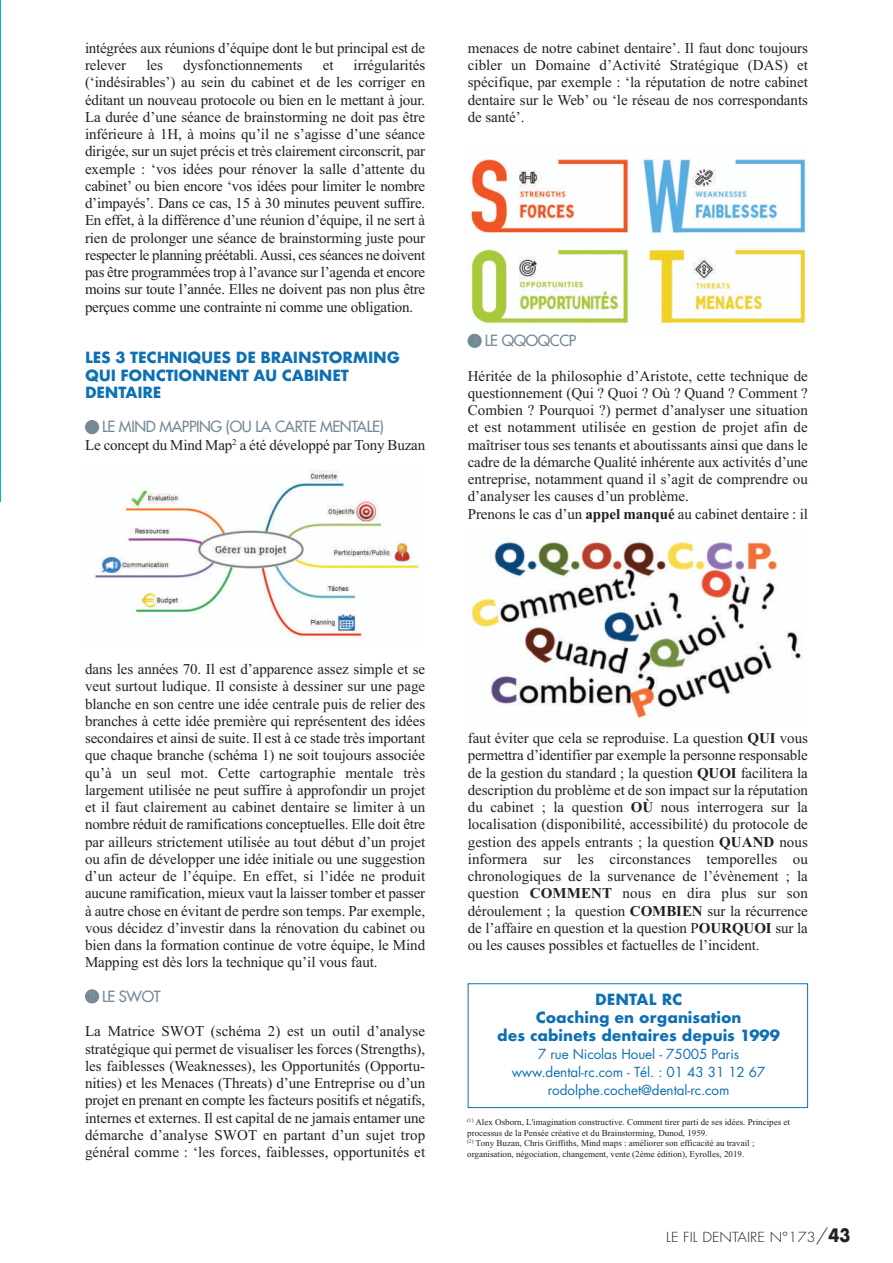
<style>
.page{position:relative;width:893px;height:1263px;background:#fff}
.page>*{position:absolute;margin:0;border:0;box-sizing:border-box;transform-origin:0 0}
.t1{font:15px/17.2px "Times New Roman";letter-spacing:-.005em;color:#231f20;text-align:justify}
.t2{font:700 15px/17.2px "Futura";letter-spacing:-.005em;color:#0d70b5}
.t3{font:15px "Futura";letter-spacing:-.025em;color:#738a95}
.t4{font:13.5px/18px "Futura";letter-spacing:-.005em;color:#0d70b5;text-align:center}
.t5{font:300 13.5px "Futura";color:#231f20;scale:1.1 1}
.t6{font:9px/10.5px "Times New Roman";color:#231f20}
.s1{font-family:"European Pi One";font-size:13.5px}
.s2{font-weight:700}
.s3{font-size:18px}
.s4{font-weight:700;font-size:18px}
</style>
<div class="page">
<img style="left:0;top:0;width:1px;height:502px">
<div style="left:468px;top:983px;width:340px;height:125px;border:1px solid #0d70b5"></div>
<img style="left:95px;top:470px;width:324px;height:168px">
<img style="left:470px;top:158px;width:336px;height:167px">
<img style="left:471px;top:541px;width:331px;height:178px">
<p class="t1" style="left:85px;top:39px;width:342px">intégrées aux réunions d’équipe dont le but principal est de relever</p>
<p class="t1" style="left:85px;top:56px;width:342px;text-indent:269px">irrégularités (‘indésirables’) au sein du cabinet et de les corriger en éditant un nouveau protocole ou bien en le mettant à jour.<br>La durée d’une séance de brainstorming ne doit pas être inférieure à 1H, à moins qu’il ne s’agisse d’une séance dirigée, sur un sujet précis et très clairement circonscrit, par exemple : ‘vos idées pour rénover la salle d’attente du cabinet’ ou bien encore ‘vos idées pour limiter le nombre d’impayés’. dans ce cas, 15 à 30 minutes peuvent suffire.<br>En effet, à la différence d’une réunion d’équipe, il ne sert à rien de prolonger une séance de brainstorming juste pour respecter le planning préétabli.aussi, ces séances ne doivent pas être programmées trop à l’avance sur l’agenda et encore moins sur toute l’année. Elles ne doivent pas non plus être perçues comme une contrainte ni comme une obligation.</p>
<p class="t2" style="left:85px;top:349px;width:316px">LES 3 TECHNIQUES DE BRAINSTORMING<br>QUI FONCTIONNENT AU CABINET<br>DENTAIRE</p>
<p class="t3" style="left:102px;top:419px;width:283px">LE MIND MAPPING (OU LA CARTE MENTALE)</p>
<p class="t1" style="left:85px;top:436px;width:342px">Le concept du Mind Map<sup>2</sup> a été développé par tony Buzan</p>
<p class="t1" style="left:146px;top:56px;width:18px">les</p>
<p class="t1" style="left:183px;top:56px;width:121px">dysfonctionnements</p>
<p class="t1" style="left:323px;top:56px;width:12px">et</p>
<p class="t1" style="left:468px;top:39px;width:342px">menaces de notre cabinet dentaire’. Il faut donc toujours cibler un domaine d’activité Stratégique (daS) et spécifique, par exemple : ‘la réputation de notre cabinet dentaire sur le Web’ ou ‘le réseau de nos correspondants de santé’.</p>
<p class="t3" style="left:468px;top:333px;width:110px"><span class="s1">-</span> LE QQOQCCP</p>
<p class="t1" style="left:468px;top:367px;width:342px;text-align:left">Héritée de la philosophie d’aristote, cette technique de questionnement (Qui ? Quoi ? Où ? Quand ? Comment ?<br>Combien ? Pourquoi ?) permet d’analyser une situation et est notamment utilisée en gestion de projet afin de maîtriser tous ses tenants et aboutissants ainsi que dans le cadre de la démarche Qualité inhérente aux activités d’une entreprise, notamment quand il s’agit de comprendre ou d’analyser les causes d’un problème.<br>Prenons le cas d’un <span class="s2">appel manqué</span> au cabinet dentaire : il</p>
<p class="t1" style="left:85px;top:660px;width:342px">dans les années 70. Il est d’apparence assez simple et se veut surtout ludique. Il consiste à dessiner sur une page blanche en son centre une idée centrale puis de relier des branches à cette idée première qui représentent des idées secondaires et ainsi de suite. Il est à ce stade très important que chaque branche (schéma 1) ne soit toujours associée qu’à un seul mot. Cette cartographie mentale très largement utilisée ne peut suffire à approfondir un projet et il faut clairement au cabinet dentaire se limiter à un nombre réduit de ramifications conceptuelles. Elle doit être par ailleurs strictement utilisée au tout début d’un projet ou afin de développer une idée initiale ou une suggestion d’un acteur de l’équipe. En effet, si l’idée ne produit aucune ramification, mieux vaut la laisser tomber et passer à autre chose en évitant de perdre son temps. Par exemple, vous décidez d’investir dans la rénovation du cabinet ou bien dans la formation continue de votre équipe, le Mind Mapping est dès lors la technique qu’il vous faut.</p>
<p class="t3" style="left:102px;top:989px;width:60px">LE SWOT</p>
<p class="t1" style="left:85px;top:1022px;width:342px">La Matrice SWOt (schéma 2) est un outil d’analyse stratégique qui permet de visualiser les forces (Strengths), les faiblesses (Weaknesses), les Opportunités (Opportu&shy;nities) et les Menaces (threats) d’une Entreprise ou d’un projet en prenant en compte les facteurs positifs et négatifs, internes et externes. Il est capital de ne jamais entamer une démarche d’analyse SWOt en partant d’un sujet trop général comme : ‘les forces, faiblesses, opportunités et</p>
<p class="t1" style="left:468px;top:729px;width:342px">faut éviter que cela se reproduise. La question <span class="s2">QUI</span> vous permettra d’identifier par exemple la personne responsable de la gestion du standard ; la question <span class="s2">QUOI</span> facilitera la description du problème et de son impact sur la réputation du cabinet ; la question <span class="s2">OÙ</span> nous interrogera sur la localisation (disponibilité, accessibilité) du protocole de gestion des appels entrants ; la question <span class="s2">QUAND</span> nous informera sur les circonstances temporelles ou chronologiques de la survenance de l’évènement ; la question <span class="s2">COMMENT</span> nous en dira plus sur son déroulement ; la question <span class="s2">COMBIEN</span> sur la récurrence de l’affaire en question et la question P<span class="s2">OURQUOI</span> sur la ou les causes possibles et factuelles de l’incident.</p>
<p class="t2" style="left:497px;top:990px;width:284px;line-height:18px;text-align:center">DENTAL RC<br>Coaching en organisation<br>des cabinets dentaires depuis 1999</p>
<p class="t4" style="left:512px;top:1046px;width:255px">7 rue Nicolas Houel - 75005 Paris www.dental-rc.com - Tél. : 01 43 31 12 67 rodolphe.cochet@dental-rc.com</p>
<p class="t6" style="left:467px;top:1117px;width:324px"><sup>(1)</sup> alex Osborn, L'imagination constructive. Comment tirer parti de ses idées. Principes et processus de la Pensée créative et du Brainstorming, dunod, 1959.<br><sup>(2)</sup> tony Buzan, Chris Griffiths, Mind maps : améliorer son efficacité au travail ; organisation, négociation, changement, vente (2ème édition), Eyrolles, 2019.</p>
<p class="t5" style="left:666px;top:1230px;width:169px">LE FIL DENTAIRE N°173<span class="s3">/</span><span class="s4">43</span></p>
</div>
